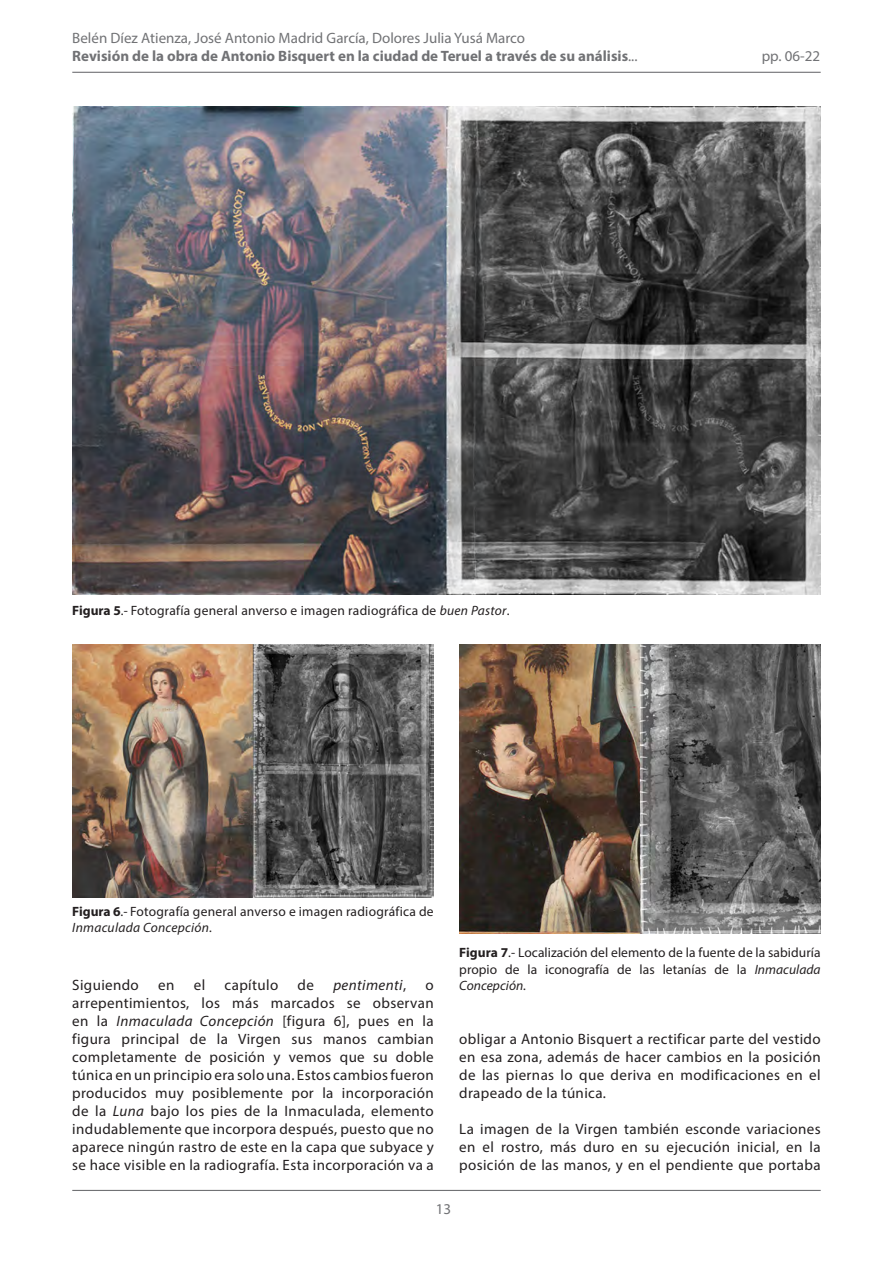
<style>
.page{position:relative;width:893px;height:1263px;background:#fff}
.page>*{position:absolute;margin:0;border:0;box-sizing:border-box;transform-origin:0 0}
.Tipo_de_texto{font:15px/18px "Myriad Pro";letter-spacing:.025em;color:#231f20;text-align:justify}
.t1{font:700 15px/18px "Myriad Pro";color:#717275}
.Tipo_de_texto-2{font:italic 15px "Myriad Pro";letter-spacing:.025em;color:#231f20}
.t2{font:15px "Myriad Pro";color:#717275}
.Pies_de_foto{font:13.5px/16.5px "Myriad Pro";letter-spacing:.015em;color:#231f20}
.s1{font-weight:400}
.s2{font-weight:700}
.s3{font-style:italic}
.s4{font-style:normal}
</style>
<div class="page">
<hr style="left:72px;top:72px;width:749px;height:1px;background:#717275">
<hr style="left:72px;top:1190px;width:749px;height:1px;background:#717275">
<img style="left:72px;top:106px;width:749px;height:489px">
<img style="left:459px;top:644px;width:362px;height:289px">
<img style="left:72px;top:644px;width:362px;height:253px">
<p class="t1" style="left:72px;top:29px;width:567px"><span class="s1">Belén Díez Atienza, José Antonio Madrid García, Dolores Julia Yusá Marco<br></span>Revisión de la obra de Antonio Bisquert en la ciudad de Teruel a través de su análisis<span class="s1">...</span></p>
<p class="t2" style="left:762px;top:47px;width:60px">pp. 06-22</p>
<p class="Pies_de_foto" style="left:72px;top:602px;width:439px"><span class="s2">Figura 5</span>.- Fotografía general anverso e imagen radiográfica de <span class="s3">buen Pastor</span>.</p>
<p class="Pies_de_foto" style="left:72px;top:903px;width:363px"><span class="s2">Figura 6</span>.- Fotografía general anverso e imagen radiográfica de<br><span class="s3">Inmaculada Concepción.</span></p>
<p class="Tipo_de_texto" style="left:72px;top:976px;width:68px">Siguiendo</p>
<p class="Tipo_de_texto" style="left:158px;top:976px;width:18px">en</p>
<p class="Tipo_de_texto" style="left:194px;top:976px;width:13px">el</p>
<p class="Tipo_de_texto" style="left:225px;top:976px;width:55px">capítulo</p>
<p class="Tipo_de_texto" style="left:298px;top:976px;width:18px">de</p>
<p class="Tipo_de_texto-2" style="left:333px;top:976px;width:74px">pentimenti<span class="s4">,</span></p>
<p class="Tipo_de_texto" style="left:72px;top:976px;width:363px;text-indent:353px">o arrepentimientos, los más marcados se observan en la <span class="s3">Inmaculada Concepción</span> [figura 6], pues en la figura principal de la Virgen sus manos cambian completamente de posición y vemos que su doble túnica en un principio era solo una. Estos cambios fueron producidos muy posiblemente por la incorporación de la <span class="s3">Luna</span> bajo los pies de la Inmaculada, elemento indudablemente que incorpora después, puesto que no aparece ningún rastro de este en la capa que subyace y se hace visible en la radiografía. Esta incorporación va a</p>
<p class="Pies_de_foto" style="left:459px;top:944px;width:363px;text-align:justify"><span class="s2">Figura 7</span>.- Localización del elemento de la fuente de la sabiduría propio de la iconografía de las letanías de la <span class="s3">Inmaculada Concepción.</span></p>
<p class="Tipo_de_texto" style="left:459px;top:1030px;width:363px">obligar a Antonio Bisquert a rectificar parte del vestido en esa zona, además de hacer cambios en la posición de las piernas lo que deriva en modificaciones en el drapeado de la túnica.</p>
<p class="Tipo_de_texto" style="left:459px;top:1120px;width:363px">La imagen de la Virgen también esconde variaciones en el rostro, más duro en su ejecución inicial, en la posición de las manos, y en el pendiente que portaba</p>
<p class="t2" style="left:436px;top:1200px;width:17px">13</p>
</div>
